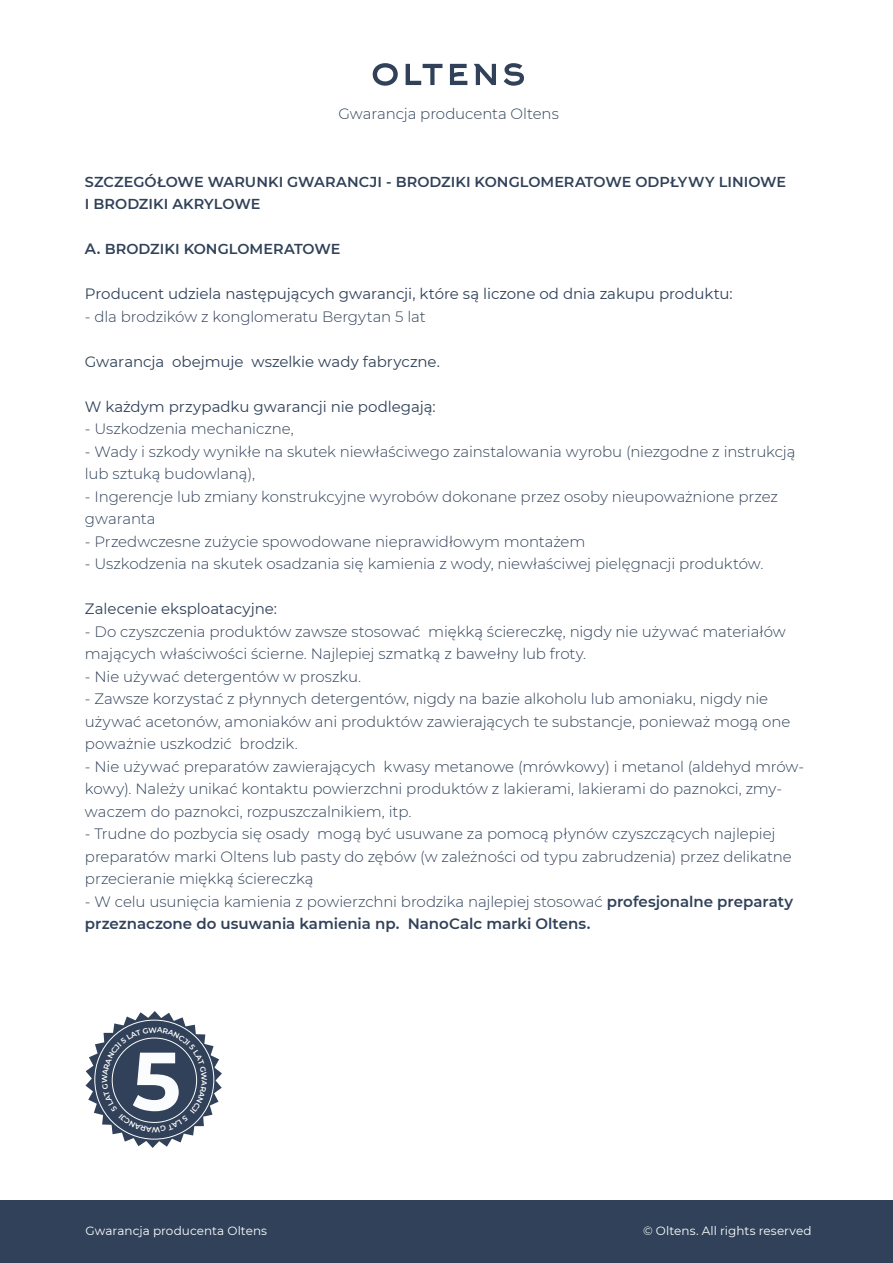
<style>
.page{position:relative;width:893px;height:1263px;background:#fff}
.page>*{position:absolute;margin:0;border:0;box-sizing:border-box;transform-origin:0 0}
.t1{font:300 15px/22.5px "Montserrat";letter-spacing:-.005em;color:#304159}
.t2{font:15px "Montserrat";letter-spacing:-.005em;color:#304159}
.t3{font:600 15px/22.5px "Montserrat";color:#304159}
.t4{font:600 14.4px/22.5px "Montserrat";letter-spacing:.005em;color:#304159}
.t5{font:12px "Montserrat";letter-spacing:.005em;color:#fff}
.s1{font-size:15px}
.s2{font-weight:300}
</style>
<div class="page">
<div style="left:0;top:1200px;width:893px;height:63px;background:#304159"></div>
<svg style="left:373px;top:63px;width:25px;height:23px"></svg>
<svg style="left:406px;top:64px;width:36px;height:21px"></svg>
<svg style="left:450px;top:64px;width:17px;height:21px"></svg>
<svg style="left:474px;top:64px;width:22px;height:21px"></svg>
<svg style="left:504px;top:63px;width:20px;height:23px"></svg>
<svg style="left:86px;top:1011px;width:136px;height:137px"></svg>
<p class="t1" style="left:338px;top:102px;width:222px">Gwarancja producenta Oltens</p>
<p class="t4" style="left:85px;top:170px;width:703px">SZCZEGÓŁOWE WARUNKI GWARANCJI - BRODZIKI KONGLOMERATOWE ODPŁYWY LINIOWE<br>I BRODZIKI AKRYLOWE</p>
<p class="t4" style="left:85px;top:237px;width:257px"><span class="s1">A.</span> BRODZIKI KONGLOMERATOWE</p>
<p class="t2" style="left:85px;top:283px;width:649px">Producent udziela następujących gwarancji, które są liczone od dnia zakupu produktu:</p>
<p class="t1" style="left:85px;top:305px;width:342px">- dla brodzików z konglomeratu Bergytan 5 lat</p>
<p class="t2" style="left:85px;top:351px;width:356px">Gwarancja obejmuje wszelkie wady fabryczne.</p>
<p class="t2" style="left:85px;top:396px;width:352px">W każdym przypadku gwarancji nie podlegają:</p>
<p class="t1" style="left:85px;top:417px;width:210px">- Uszkodzenia mechaniczne,</p>
<p class="t1" style="left:85px;top:440px;width:712px">- Wady i szkody wynikłe na skutek niewłaściwego zainstalowania wyrobu (niezgodne z instrukcją lub sztuką budowlaną),</p>
<p class="t1" style="left:85px;top:485px;width:695px">- Ingerencje lub zmiany konstrukcyjne wyrobów dokonane przez osoby nieupoważnione przez gwaranta</p>
<p class="t1" style="left:85px;top:530px;width:502px">- Przedwczesne zużycie spowodowane nieprawidłowym montażem</p>
<p class="t1" style="left:85px;top:552px;width:680px">- Uszkodzenia na skutek osadzania się kamienia z wody, niewłaściwej pielęgnacji produktów.</p>
<p class="t2" style="left:85px;top:598px;width:193px">Zalecenie eksploatacyjne:</p>
<p class="t1" style="left:85px;top:620px;width:702px">- Do czyszczenia produktów zawsze stosować miękką ściereczkę, nigdy nie używać materiałów mających właściwości ścierne. Najlepiej szmatką z bawełny lub froty.</p>
<p class="t1" style="left:85px;top:665px;width:278px">- Nie używać detergentów w proszku.</p>
<p class="t1" style="left:85px;top:687px;width:707px">- Zawsze korzystać z płynnych detergentów, nigdy na bazie alkoholu lub amoniaku, nigdy nie używać acetonów, amoniaków ani produktów zawierających te substancje, ponieważ mogą one poważnie uszkodzić brodzik.</p>
<p class="t1" style="left:85px;top:755px;width:721px">- Nie używać preparatów zawierających kwasy metanowe (mrówkowy) i metanol (aldehyd mrów&shy;kowy). Należy unikać kontaktu powierzchni produktów z lakierami, lakierami do paznokci, zmy&shy;waczem do paznokci, rozpuszczalnikiem, itp.</p>
<p class="t1" style="left:85px;top:822px;width:708px">- Trudne do pozbycia się osady mogą być usuwane za pomocą płynów czyszczących najlepiej preparatów marki Oltens lub pasty do zębów (w zależności od typu zabrudzenia) przez delikatne przecieranie miękką ściereczką</p>
<p class="t3" style="left:85px;top:889px;width:710px"><span class="s2">- W celu usunięcia kamienia z powierzchni brodzika najlepiej stosować</span> profesjonalne preparaty przeznaczone do usuwania kamienia np. NanoCalc marki Oltens.</p>
<p class="t5" style="left:86px;top:1222px;width:183px">Gwarancja producenta Oltens</p>
<p class="t5" style="left:643px;top:1222px;width:170px">© Oltens. All rights reserved</p>
</div>
